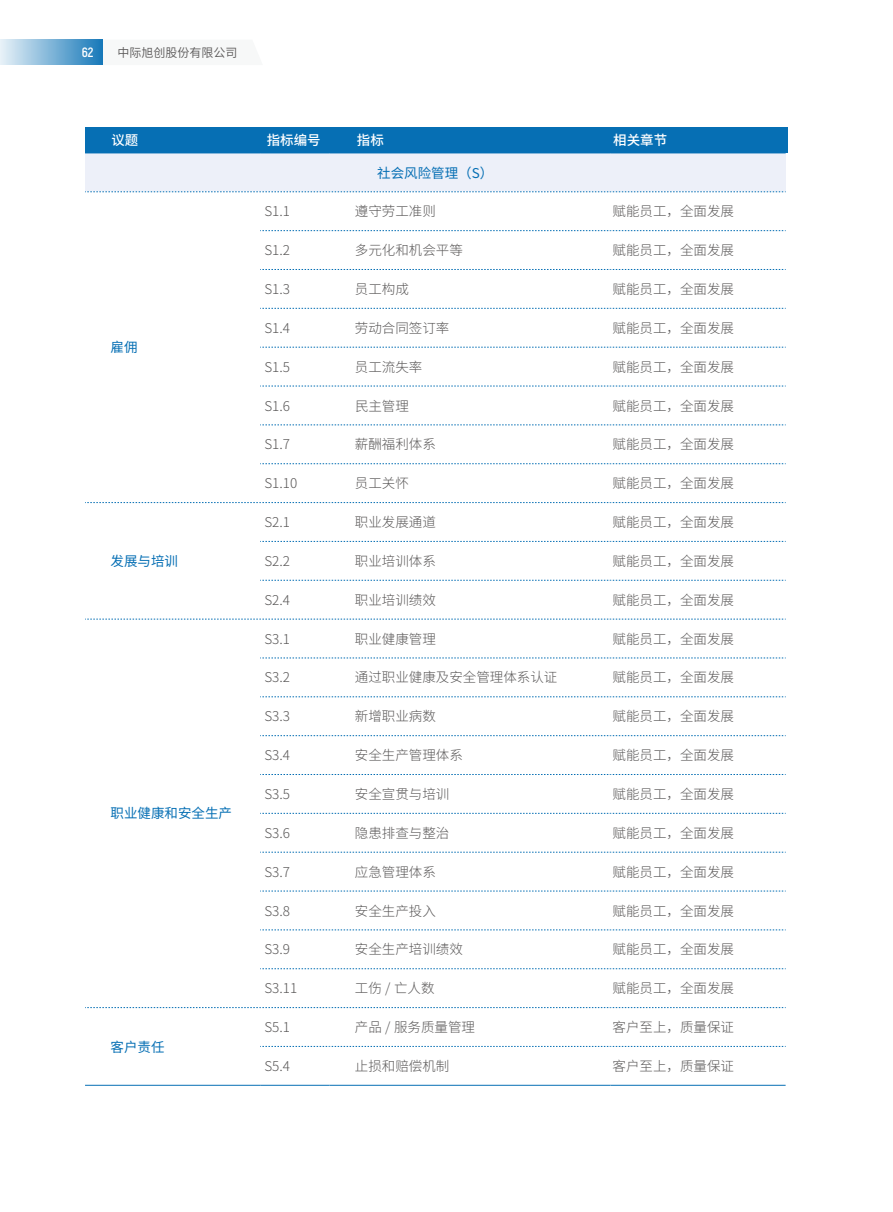
<style>
.page{position:relative;width:893px;height:1212px;background:#fff}
.page>*{position:absolute;margin:0;border:0;box-sizing:border-box;transform-origin:0 0}
.t1{font:300 13.5px "Source Han Sans CN";color:#595757}
.t2{font:13.5px "Source Han Sans CN";color:#066fb4}
.t3{font:500 13.5px "Source Han Sans CN";color:#fff}
.t4{font:700 13.5px "Akrobat";color:#fff}
.t5{font:12px "Source Han Sans CN";color:#595757}
</style>
<div class="page">
<div style="left:0;top:40px;width:103px;height:25px;background:linear-gradient(to right,#e8f1f8,#1678b9)"></div>
<div style="left:85px;top:153px;width:701px;height:39px;background:#edf0f9"></div>
<svg style="left:260px;top:230px;width:526px;height:1px"></svg>
<svg style="left:260px;top:269px;width:526px;height:1px"></svg>
<svg style="left:260px;top:308px;width:526px;height:1px"></svg>
<svg style="left:260px;top:347px;width:526px;height:1px"></svg>
<svg style="left:260px;top:386px;width:526px;height:1px"></svg>
<svg style="left:260px;top:425px;width:526px;height:1px"></svg>
<svg style="left:260px;top:463px;width:526px;height:1px"></svg>
<svg style="left:85px;top:502px;width:701px;height:1px"></svg>
<svg style="left:260px;top:541px;width:526px;height:1px"></svg>
<svg style="left:260px;top:580px;width:526px;height:1px"></svg>
<svg style="left:85px;top:619px;width:701px;height:1px"></svg>
<svg style="left:260px;top:658px;width:526px;height:1px"></svg>
<svg style="left:260px;top:696px;width:526px;height:1px"></svg>
<svg style="left:260px;top:735px;width:526px;height:1px"></svg>
<svg style="left:260px;top:774px;width:526px;height:1px"></svg>
<svg style="left:260px;top:813px;width:526px;height:1px"></svg>
<svg style="left:260px;top:852px;width:526px;height:1px"></svg>
<svg style="left:260px;top:891px;width:526px;height:1px"></svg>
<svg style="left:260px;top:930px;width:526px;height:1px"></svg>
<svg style="left:260px;top:968px;width:526px;height:1px"></svg>
<svg style="left:85px;top:1007px;width:701px;height:1px"></svg>
<svg style="left:260px;top:1046px;width:526px;height:1px"></svg>
<hr style="left:85px;top:1085px;width:175px;height:1px;background:#066fb4">
<hr style="left:260px;top:1085px;width:69px;height:1px;background:#066fb4">
<hr style="left:329px;top:1085px;width:281px;height:1px;background:#066fb4">
<hr style="left:610px;top:1085px;width:176px;height:1px;background:#066fb4">
<hr style="left:85px;top:153px;width:175px;height:1px;background:#066fb4">
<hr style="left:260px;top:153px;width:69px;height:1px;background:#066fb4">
<hr style="left:329px;top:153px;width:281px;height:1px;background:#066fb4">
<hr style="left:610px;top:153px;width:176px;height:1px;background:#066fb4">
<svg style="left:85px;top:192px;width:701px;height:1px"></svg>
<div style="left:85px;top:128px;width:703px;height:25px;background:#066fb4"></div>
<p class="t4" style="left:82px;top:44px;width:13px">62</p>
<p class="t5" style="left:117px;top:46px;width:122px">中际旭创股份有限公司</p>
<p class="t3" style="left:111px;top:133px;width:28px">议题</p>
<p class="t3" style="left:267px;top:133px;width:55px">指标编号</p>
<p class="t3" style="left:357px;top:133px;width:28px">指标</p>
<p class="t3" style="left:613px;top:133px;width:55px">相关章节</p>
<p class="t2" style="left:111px;top:340px;width:28px">雇佣</p>
<p class="t2" style="left:111px;top:553px;width:69px">发展与培训</p>
<p class="t2" style="left:111px;top:806px;width:123px">职业健康和安全生产</p>
<p class="t2" style="left:111px;top:1039px;width:55px">客户责任</p>
<p class="t2" style="left:377px;top:165px;width:118px">社会风险管理（S）</p>
<p class="t1" style="left:264px;top:204px;width:27px">S1.1</p>
<p class="t1" style="left:355px;top:204px;width:82px">遵守劳工准则</p>
<p class="t1" style="left:613px;top:204px;width:123px">赋能员工，全面发展</p>
<p class="t1" style="left:264px;top:243px;width:27px">S1.2</p>
<p class="t1" style="left:355px;top:243px;width:110px">多元化和机会平等</p>
<p class="t1" style="left:613px;top:243px;width:123px">赋能员工，全面发展</p>
<p class="t1" style="left:264px;top:281px;width:27px">S1.3</p>
<p class="t1" style="left:355px;top:281px;width:55px">员工构成</p>
<p class="t1" style="left:613px;top:281px;width:123px">赋能员工，全面发展</p>
<p class="t1" style="left:264px;top:320px;width:27px">S1.4</p>
<p class="t1" style="left:355px;top:320px;width:96px">劳动合同签订率</p>
<p class="t1" style="left:613px;top:320px;width:123px">赋能员工，全面发展</p>
<p class="t1" style="left:264px;top:359px;width:27px">S1.5</p>
<p class="t1" style="left:355px;top:359px;width:69px">员工流失率</p>
<p class="t1" style="left:613px;top:359px;width:123px">赋能员工，全面发展</p>
<p class="t1" style="left:264px;top:398px;width:27px">S1.6</p>
<p class="t1" style="left:355px;top:398px;width:55px">民主管理</p>
<p class="t1" style="left:613px;top:398px;width:123px">赋能员工，全面发展</p>
<p class="t1" style="left:264px;top:437px;width:27px">S1.7</p>
<p class="t1" style="left:355px;top:437px;width:82px">薪酬福利体系</p>
<p class="t1" style="left:613px;top:437px;width:123px">赋能员工，全面发展</p>
<p class="t1" style="left:264px;top:476px;width:34px">S1.10</p>
<p class="t1" style="left:355px;top:476px;width:55px">员工关怀</p>
<p class="t1" style="left:613px;top:476px;width:123px">赋能员工，全面发展</p>
<p class="t1" style="left:264px;top:514px;width:27px">S2.1</p>
<p class="t1" style="left:355px;top:514px;width:83px">职业发展通道</p>
<p class="t1" style="left:613px;top:514px;width:123px">赋能员工，全面发展</p>
<p class="t1" style="left:264px;top:553px;width:27px">S2.2</p>
<p class="t1" style="left:355px;top:553px;width:82px">职业培训体系</p>
<p class="t1" style="left:613px;top:553px;width:123px">赋能员工，全面发展</p>
<p class="t1" style="left:264px;top:592px;width:27px">S2.4</p>
<p class="t1" style="left:355px;top:592px;width:82px">职业培训绩效</p>
<p class="t1" style="left:613px;top:592px;width:123px">赋能员工，全面发展</p>
<p class="t1" style="left:264px;top:631px;width:27px">S3.1</p>
<p class="t1" style="left:355px;top:631px;width:83px">职业健康管理</p>
<p class="t1" style="left:613px;top:631px;width:123px">赋能员工，全面发展</p>
<p class="t1" style="left:264px;top:670px;width:27px">S3.2</p>
<p class="t1" style="left:355px;top:670px;width:204px">通过职业健康及安全管理体系认证</p>
<p class="t1" style="left:613px;top:670px;width:123px">赋能员工，全面发展</p>
<p class="t1" style="left:264px;top:709px;width:27px">S3.3</p>
<p class="t1" style="left:355px;top:709px;width:82px">新增职业病数</p>
<p class="t1" style="left:613px;top:709px;width:123px">赋能员工，全面发展</p>
<p class="t1" style="left:264px;top:748px;width:27px">S3.4</p>
<p class="t1" style="left:355px;top:748px;width:109px">安全生产管理体系</p>
<p class="t1" style="left:613px;top:748px;width:123px">赋能员工，全面发展</p>
<p class="t1" style="left:264px;top:786px;width:27px">S3.5</p>
<p class="t1" style="left:355px;top:786px;width:96px">安全宣贯与培训</p>
<p class="t1" style="left:613px;top:786px;width:123px">赋能员工，全面发展</p>
<p class="t1" style="left:264px;top:825px;width:27px">S3.6</p>
<p class="t1" style="left:355px;top:825px;width:96px">隐患排查与整治</p>
<p class="t1" style="left:613px;top:825px;width:123px">赋能员工，全面发展</p>
<p class="t1" style="left:264px;top:864px;width:27px">S3.7</p>
<p class="t1" style="left:355px;top:864px;width:82px">应急管理体系</p>
<p class="t1" style="left:613px;top:864px;width:123px">赋能员工，全面发展</p>
<p class="t1" style="left:264px;top:903px;width:27px">S3.8</p>
<p class="t1" style="left:355px;top:903px;width:82px">安全生产投入</p>
<p class="t1" style="left:613px;top:903px;width:123px">赋能员工，全面发展</p>
<p class="t1" style="left:264px;top:942px;width:27px">S3.9</p>
<p class="t1" style="left:355px;top:942px;width:110px">安全生产培训绩效</p>
<p class="t1" style="left:613px;top:942px;width:123px">赋能员工，全面发展</p>
<p class="t1" style="left:264px;top:981px;width:34px">S3.11</p>
<p class="t1" style="left:355px;top:981px;width:81px">工伤 / 亡人数</p>
<p class="t1" style="left:613px;top:981px;width:123px">赋能员工，全面发展</p>
<p class="t1" style="left:264px;top:1019px;width:27px">S5.1</p>
<p class="t1" style="left:355px;top:1019px;width:122px">产品 / 服务质量管理</p>
<p class="t1" style="left:613px;top:1019px;width:123px">客户至上，质量保证</p>
<p class="t1" style="left:264px;top:1058px;width:27px">S5.4</p>
<p class="t1" style="left:355px;top:1058px;width:96px">止损和赔偿机制</p>
<p class="t1" style="left:613px;top:1058px;width:123px">客户至上，质量保证</p>
</div>
